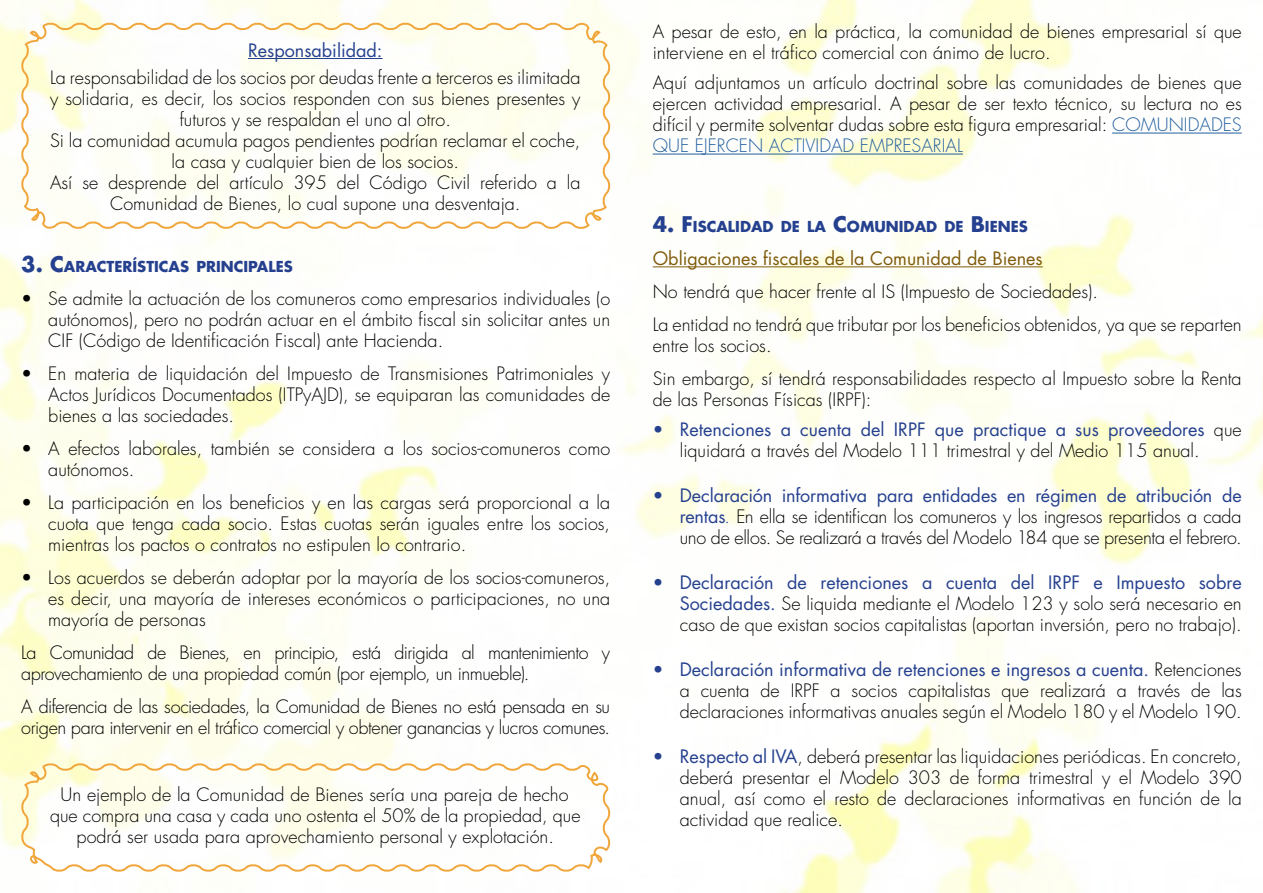
<style>
.page{position:relative;width:1263px;height:893px;background:#fff}
.page>*{position:absolute;margin:0;border:0;box-sizing:border-box;transform-origin:0 0}
.t1{font:300 18px/21px "Futura Std";color:#000;text-align:justify}
.t2{font:300 18px/21px "Futura Std";letter-spacing:-.02em;color:#000}
.t3{font:300 18px/21px "Futura Std";letter-spacing:-.025em;color:#000}
.t4{font:18px "Futura Std";color:#7f5b0b}
.t5{font:18px "Futura Std";color:#25408f}
.t6{font:700 14.7px "Futura Std";color:#25408f}
.s1{font-size:21px}
.s2{color:#215e9e}
.s3{font-weight:400;color:#25408f}
.s4{color:#25408f}
</style>
<div class="page">
<img style="left:0;top:0;width:1263px;height:893px">
<svg style="left:19px;top:761px;width:594px;height:113px"></svg>
<hr style="left:1112px;top:133px;width:130px;height:1px;background:#215e9e">
<hr style="left:653px;top:154px;width:310px;height:1px;background:#215e9e">
<hr style="left:653px;top:266px;width:390px;height:1px;background:#7f5b0b">
<svg style="left:19px;top:20px;width:594px;height:212px"></svg>
<p class="t5" style="left:248px;top:39px;width:136px">Responsabilidad:</p>
<p class="t1" style="left:50px;top:67px;width:532px;text-align:center">La responsabilidad de los socios por deudas frente a terceros es ilimitada y solidaria, es decir, los socios responden con sus bienes presentes y futuros y se respaldan el uno al otro.<br>Si la comunidad acumula pagos pendientes podrían reclamar el coche, la casa y cualquier bien de los socios.<br>Así se desprende del artículo 395 del Código Civil referido a la Comunidad de Bienes, lo cual supone una desventaja.</p>
<p class="t6" style="left:21px;top:256px;width:273px"><span class="s1">3. C</span>ARACTERÍSTICAS PRINCIPALES</p>
<p class="t1" style="left:48px;top:288px;width:563px;text-indent:-27px">• Se admite la actuación de los comuneros como empresarios individuales (o autónomos), pero no podrán actuar en el ámbito fiscal sin solicitar antes un CIF (Código de Identificación Fiscal) ante Hacienda.</p>
<p class="t1" style="left:48px;top:363px;width:563px;text-indent:-27px">• En materia de liquidación del Impuesto de Transmisiones Patrimoniales y Actos Jurídicos Documentados (ITPyAJD), se equiparan las comunidades de bienes a las sociedades.</p>
<p class="t1" style="left:48px;top:438px;width:563px;text-indent:-27px">• A efectos laborales, también se considera a los socios-comuneros como autónomos.</p>
<p class="t1" style="left:48px;top:492px;width:563px;text-indent:-27px">• La participación en los beneficios y en las cargas será proporcional a la cuota que tenga cada socio. Estas cuotas serán iguales entre los socios, mientras los pactos o contratos no estipulen lo contrario.</p>
<p class="t1" style="left:48px;top:567px;width:563px;text-indent:-27px">• Los acuerdos se deberán adoptar por la mayoría de los socios-comuneros, es decir, una mayoría de intereses económicos o participaciones, no una mayoría de personas</p>
<p class="t3" style="left:21px;top:642px;width:590px">La Comunidad de Bienes, en principio, está dirigida al mantenimiento y aprovechamiento de una propiedad común (por ejemplo, un inmueble).</p>
<p class="t2" style="left:21px;top:696px;width:590px">A diferencia de las sociedades, la Comunidad de Bienes no está pensada en su origen para intervenir en el tráfico comercial y obtener ganancias y lucros comunes.</p>
<p class="t1" style="left:50px;top:785px;width:532px;text-align:center">Un ejemplo de la Comunidad de Bienes sería una pareja de hecho que compra una casa y cada uno ostenta el 50% de la propiedad, que podrá ser usada para aprovechamiento personal y explotación.</p>
<p class="t1" style="left:653px;top:22px;width:590px">A pesar de esto, en la práctica, la comunidad de bienes empresarial sí que interviene en el tráfico comercial con ánimo de lucro.</p>
<p class="t1" style="left:653px;top:73px;width:590px">Aquí adjuntamos un artículo doctrinal sobre las comunidades de bienes que ejercen actividad empresarial. A pesar de ser texto técnico, su lectura no es difícil y permite solventar dudas sobre esta figura empresarial: <span class="s2">COMUNIDADES QUE EJERCEN ACTIVIDAD EMPRESARIAL</span></p>
<p class="t6" style="left:653px;top:217px;width:377px"><span class="s1">4. F</span>ISCALIDAD DE LA <span class="s1">C</span>OMUNIDAD DE <span class="s1">B</span>IENES</p>
<p class="t4" style="left:653px;top:247px;width:391px">Obligaciones fiscales de la Comunidad de Bienes</p>
<p class="t1" style="left:653px;top:276px;width:590px;line-height:33px">No tendrá que hacer frente al IS (Impuesto de Sociedades).<br>La entidad no tendrá que tributar por los beneficios obtenidos, ya que se reparten</p>
<p class="t1" style="left:653px;top:330px;width:590px;line-height:33px">entre los socios.<br>Sin embargo, sí tendrá responsabilidades respecto al Impuesto sobre la Renta</p>
<p class="t1" style="left:653px;top:390px;width:220px">de las Personas Físicas (IRPF):</p>
<p class="t1" style="left:680px;top:420px;width:563px;text-indent:-27px"><span class="s3">• Retenciones a cuenta del IRPF que practique a sus proveedores</span> que liquidará a través del Modelo 111 trimestral y del Medio 115 anual.</p>
<p class="t1" style="left:680px;top:486px;width:563px;text-indent:-27px"><span class="s3">• Declaración informativa para entidades en régimen de atribución de rentas</span><span class="s4">.</span> En ella se identifican los comuneros y los ingresos repartidos a cada uno de ellos. Se realizará a través del Modelo 184 que se presenta el febrero.</p>
<p class="t1" style="left:680px;top:573px;width:563px;text-indent:-27px"><span class="s3">• Declaración de retenciones a cuenta del IRPF e Impuesto sobre Sociedades.</span> Se liquida mediante el Modelo 123 y solo será necesario en caso de que existan socios capitalistas (aportan inversión, pero no trabajo).</p>
<p class="t1" style="left:680px;top:660px;width:563px;text-indent:-27px"><span class="s3">• Declaración informativa de retenciones e ingresos a cuenta.</span> Retenciones a cuenta de IRPF a socios capitalistas que realizará a través de las declaraciones informativas anuales según el Modelo 180 y el Modelo 190.</p>
<p class="t1" style="left:680px;top:747px;width:563px;text-indent:-27px"><span class="s3">• Respecto al IVA</span>, deberá presentar las liquidaciones periódicas. En concreto, deberá presentar el Modelo 303 de forma trimestral y el Modelo 390 anual, así como el resto de declaraciones informativas en función de la actividad que realice.</p>
</div>
